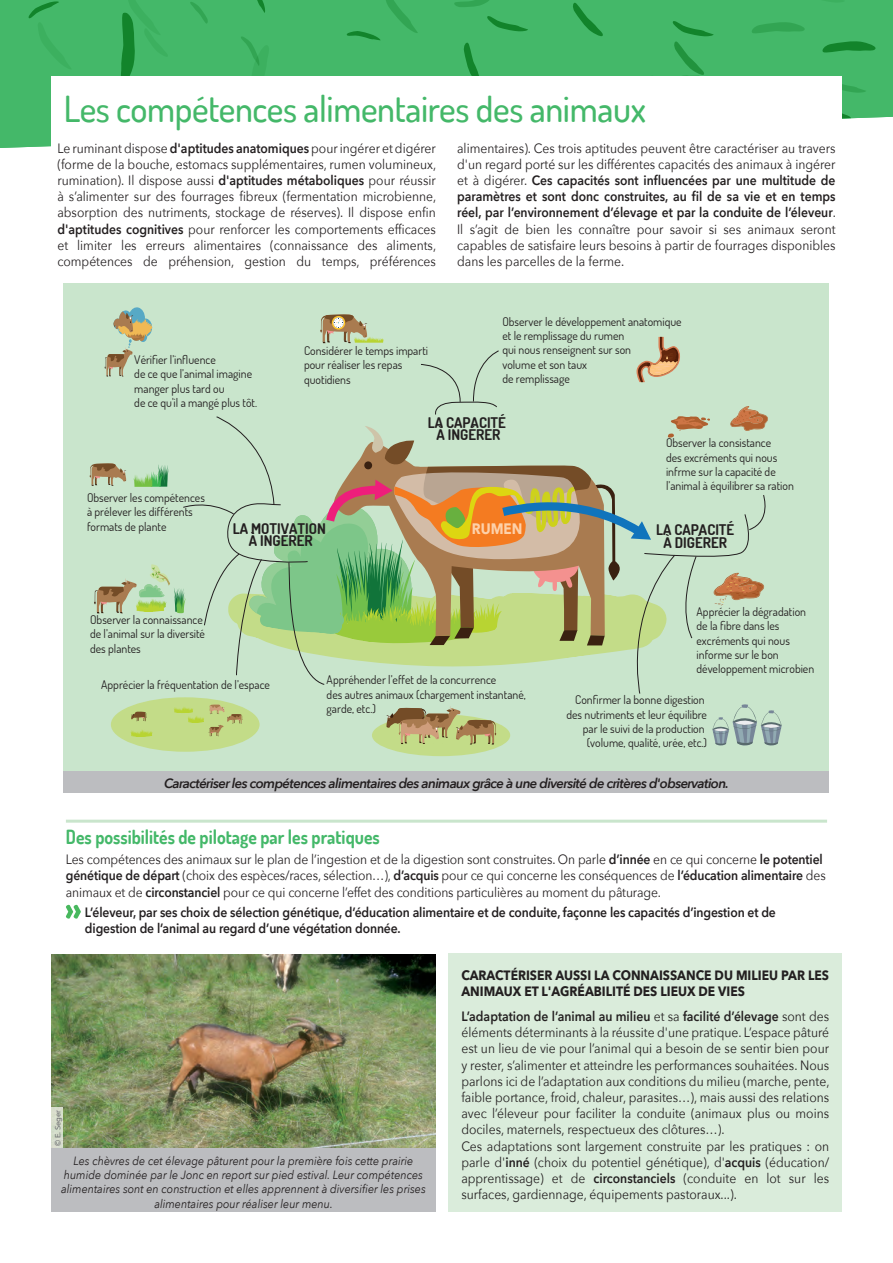
<style>
.page{position:relative;width:893px;height:1263px;background:#fff}
.page>*{position:absolute;margin:0;border:0;box-sizing:border-box;transform-origin:0 0}
.t1{font:500 36px "Dosis";letter-spacing:-.01em;color:#44b869}
.t2{font:700 19.5px "Dosis";color:#44b869;scale:.9 1}
.t3{font:700 15.15px "Avenir Next";color:#fdd1aa;scale:.89 1}
.t4{font:700 14.7px/12px "Dosis";color:#231f20;text-align:center}
.t5{font:13.5px/16.2px "Avenir Next";color:#231f20;scale:.9 1}
.t6{font:600 13.5px/16.2px "Avenir Next";letter-spacing:-.01em;color:#231f20;scale:.9 1}
.t7{font:italic 600 13.5px "Avenir Next";letter-spacing:-.05em;color:#231f20}
.t8{font:700 13.5px/16.2px "Avenir Next";color:#231f20;scale:.9 1}
.t9{font:12px/14.4px "Dosis";color:#231f20}
.t10{font:italic 12px/14.4px "Avenir Next";color:#231f20;text-align:center;scale:.9 1}
.t11{font:500 7.5px "Avenir Next";color:#6c6d70}
.s1{font-weight:600}
</style>
<div class="page">
<div style="left:0;top:0;width:893px;height:148px;background:#44b869"></div>
<svg style="left:820px;top:40px;width:59px;height:14px"></svg>
<svg style="left:354px;top:74px;width:60px;height:3px"></svg>
<svg style="left:487px;top:14px;width:41px;height:17px"></svg>
<svg style="left:572px;top:2px;width:32px;height:36px"></svg>
<svg style="left:842px;top:101px;width:11px;height:20px"></svg>
<svg style="left:463px;top:41px;width:18px;height:36px"></svg>
<svg style="left:245px;top:0;width:20px;height:13px"></svg>
<svg style="left:346px;top:0;width:72px;height:41px"></svg>
<svg style="left:453px;top:0;width:39px;height:7px"></svg>
<svg style="left:750px;top:21px;width:58px;height:13px"></svg>
<svg style="left:825px;top:75px;width:41px;height:18px"></svg>
<svg style="left:190px;top:0;width:19px;height:24px"></svg>
<svg style="left:649px;top:19px;width:65px;height:58px"></svg>
<svg style="left:28px;top:1px;width:44px;height:69px"></svg>
<svg style="left:239px;top:36px;width:40px;height:41px"></svg>
<svg style="left:804px;top:0;width:41px;height:3px"></svg>
<svg style="left:120px;top:0;width:49px;height:77px"></svg>
<div style="left:449px;top:954px;width:393px;height:258px;background:#daecdb"></div>
<img style="left:51px;top:954px;width:385px;height:194px">
<div style="left:51px;top:1148px;width:385px;height:64px;background:#bcbdc0"></div>
<div style="left:51px;top:1108px;width:12px;height:40px;background:#d6ddcc"></div>
<div style="left:51px;top:77px;width:791px;height:114px;background:#fff"></div>
<div style="left:64px;top:283px;width:765px;height:497px;background:#c9e5cc"></div>
<div style="left:372px;top:714px;width:138px;height:42px;background:#c3dc88;border-radius:50%"></div>
<div style="left:111px;top:697px;width:149px;height:55px;background:#c3dc88;border-radius:50%"></div>
<svg style="left:712px;top:704px;width:70px;height:41px"></svg>
<svg style="left:386px;top:706px;width:110px;height:38px"></svg>
<svg style="left:131px;top:712px;width:16px;height:10px"></svg>
<svg style="left:131px;top:730px;width:22px;height:7px"></svg>
<svg style="left:174px;top:704px;width:68px;height:33px"></svg>
<svg style="left:89px;top:307px;width:679px;height:387px"></svg>
<hr style="left:66px;top:820px;width:761px;height:3px;background:#c9e5cc">
<svg style="left:66px;top:905px;width:15px;height:14px"></svg>
<div style="left:64px;top:772px;width:765px;height:21px;background:#bcbdc0"></div>
<h1 class="t1" style="left:64px;top:85px;width:584px">Les compétences alimentaires des animaux</h1>
<p class="t5" style="left:57px;top:139px;width:422px;text-align:justify">Le ruminant dispose <span class="s1">d'aptitudes anatomiques</span> pour ingérer et digérer (forme de la bouche, estomacs supplémentaires, rumen volumineux, rumination). Il dispose aussi <span class="s1">d'aptitudes métaboliques</span> pour réussir à s’alimenter sur des fourrages fibreux (fermentation microbienne, absorption des nutriments, stockage de réserves). Il dispose enfin <span class="s1">d'aptitudes cognitives</span> pour renforcer les comportements efficaces et limiter les erreurs alimentaires (connaissance des aliments, compétences de préhension, gestion du temps, préférences</p>
<p class="t5" style="left:457px;top:139px;width:422px;text-align:justify">alimentaires). Ces trois aptitudes peuvent être caractériser au travers d'un regard porté sur les différentes capacités des animaux à ingérer et à digérer. <span class="s1">Ces capacités sont influencées par une multitude de paramètres et sont donc construites, au fil de sa vie et en temps réel, par l’environnement d’élevage et par la conduite de l’éleveur</span>.<br>Il s’agit de bien les connaître pour savoir si ses animaux seront capables de satisfaire leurs besoins à partir de fourrages disponibles dans les parcelles de la ferme.</p>
<p class="t9" style="left:134px;top:352px;width:124px">Vérifier l’influence<br>de ce que l’animal imagine manger plus tard ou<br>de ce qu'il a mangé plus tôt.</p>
<p class="t9" style="left:304px;top:343px;width:126px">Considérer le temps imparti pour réaliser les repas quotidiens</p>
<p class="t9" style="left:502px;top:314px;width:181px">Observer le développement anatomique et le remplissage du rumen<br>qui nous renseignent sur son<br>volume et son taux<br>de remplissage</p>
<p class="t9" style="left:87px;top:490px;width:119px">Observer les compétences à prélever les différents formats de plante</p>
<p class="t4" style="left:428px;top:416px;width:80px">LA CAPACITÉ<br>À INGÉRER</p>
<p class="t9" style="left:666px;top:435px;width:129px">Observer la consistance<br>des excréments qui nous infrme sur la capacité de l’animal à équilibrer sa ration</p>
<p class="t4" style="left:233px;top:522px;width:95px">LA MOTIVATION<br>À INGÉRER</p>
<p class="t4" style="left:656px;top:522px;width:80px;line-height:13.8px">LA CAPACITÉ<br>À DIGÉRER</p>
<p class="t3" style="left:472px;top:516px;width:58px">RUMEN</p>
<p class="t9" style="left:90px;top:612px;width:116px">Observer la connaissance de l’animal sur la diversité des plantes</p>
<p class="t9" style="left:101px;top:677px;width:170px">Apprécier la fréquentation de l’espace</p>
<p class="t9" style="left:327px;top:672px;width:201px">Appréhender l’effet de la concurrence<br>des autres animaux (chargement instantané, garde, etc.)</p>
<p class="t9" style="left:697px;top:604px;width:119px">Apprécier la dégradation de la fibre dans les excréments qui nous informe sur le bon développement microbien</p>
<p class="t9" style="left:566px;top:692px;width:142px;text-align:right">Confirmer la bonne digestion des nutriments et leur équilibre par le suivi de la production (volume, qualité, urée, etc.)</p>
<p class="t7" style="left:164px;top:772px;width:566px">Caractériser les compétences alimentaires des animaux grâce à une diversité de critères d'observation.</p>
<h2 class="t2" style="left:66px;top:824px;width:350px">Des possibilités de pilotage par les pratiques</h2>
<p class="t5" style="left:66px;top:851px;width:846px">Les compétences des animaux sur le plan de l’ingestion et de la digestion sont construites. On parle <span class="s1">d’innée</span> en ce qui concerne <span class="s1">le potentiel génétique de départ</span> (choix des espèces/races, sélection…), <span class="s1">d’acquis</span> pour ce qui concerne les conséquences de <span class="s1">l’éducation alimentaire</span> des animaux et de <span class="s1">circonstanciel</span> pour ce qui concerne l’effet des conditions particulières au moment du pâturage.</p>
<p class="t6" style="left:85px;top:904px;width:769px">L’éleveur, par ses choix de sélection génétique, d’éducation alimentaire et de conduite, façonne les capacités d’ingestion et de digestion de l’animal au regard d’une végétation donnée.</p>
<p class="t11" style="left:52px;top:1146px;width:38px;rotate:-90deg">© E. Seger</p>
<p class="t10" style="left:61px;top:1152px;width:407px">Les chèvres de cet élevage pâturent pour la première fois cette prairie humide dominée par le Jonc en report sur pied estival. Leur compétences alimentaires sont en construction et elles apprennent à diversifier les prises alimentaires pour réaliser leur menu.</p>
<p class="t8" style="left:461px;top:967px;width:410px">CARACTÉRISER AUSSI LA CONNAISSANCE DU MILIEU PAR LES<br>ANIMAUX ET L'AGRÉABILITÉ DES LIEUX DE VIES</p>
<p class="t5" style="left:461px;top:1007px;width:411px"><span class="s1">L’adaptation de l’animal au milieu</span> et sa <span class="s1">facilité d’élevage</span> sont des éléments déterminants à la réussite d'une pratique. L’espace pâturé est un lieu de vie pour l’animal qui a besoin de se sentir bien pour y rester, s’alimenter et atteindre les performances souhaitées. Nous parlons ici de l’adaptation aux conditions du milieu (marche, pente, faible portance, froid, chaleur, parasites…), mais aussi des relations avec l’éleveur pour faciliter la conduite (animaux plus ou moins dociles, maternels, respectueux des clôtures…).<br>Ces adaptations sont largement construite par les pratiques : on parle d'<span class="s1">inné</span> (choix du potentiel génétique), d'<span class="s1">acquis</span> (éducation/ apprentissage) et de <span class="s1">circonstanciels</span> (conduite en lot sur les surfaces, gardiennage, équipements pastoraux...).</p>
</div>
